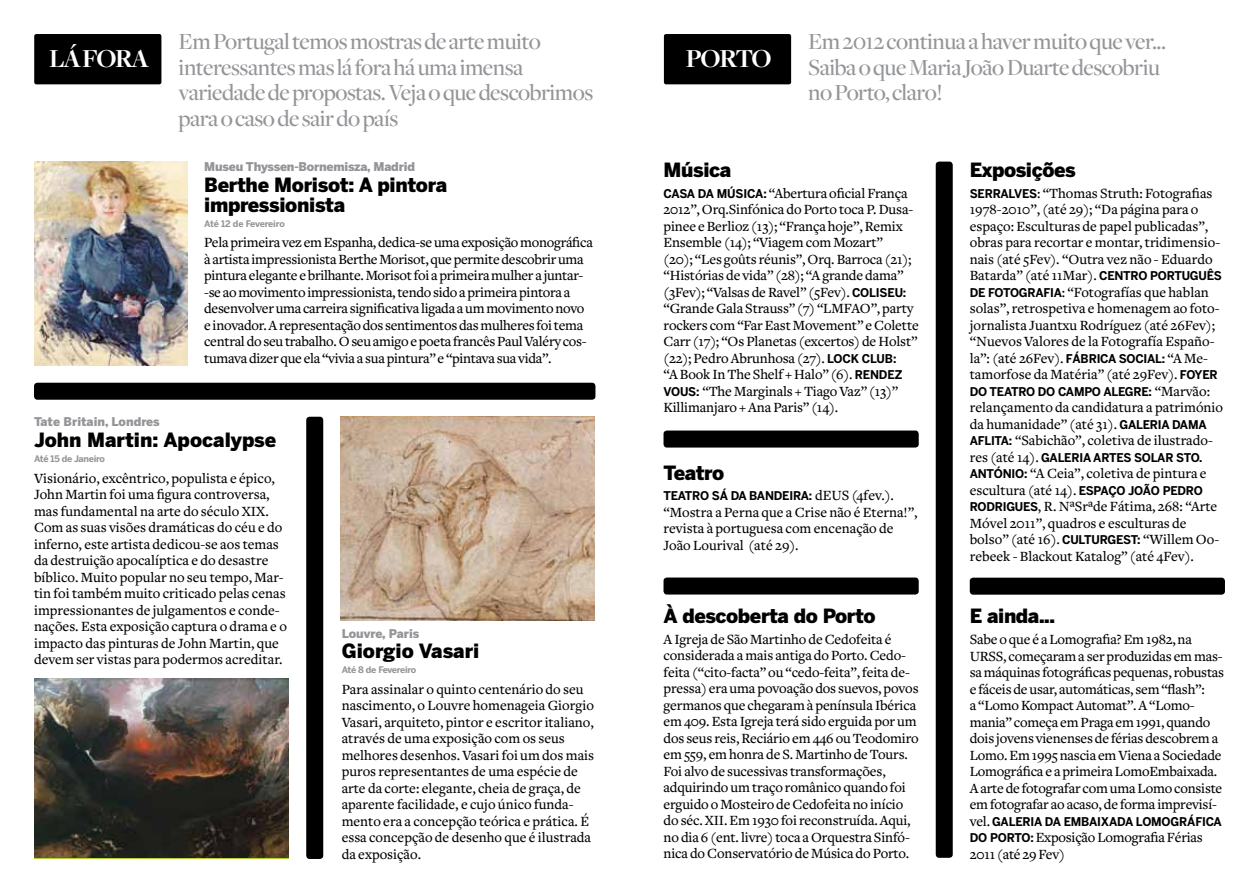
<style>
.page{position:relative;width:1259px;height:893px;background:#fff}
.page>*{position:absolute;margin:0;border:0;box-sizing:border-box;transform-origin:0 0}
.t1{font:700 27px "Freight Disp";letter-spacing:-.055em;color:#fff}
.t2{font:500 24px/25.5px "Freight Disp";letter-spacing:-.02em;color:#939598}
.t3{font:900 19.5px/19.5px "Benton Sans";letter-spacing:-.02em;color:#000}
.t4{font:900 19.5px "Benton Sans";color:#000}
.t5{font:500 14.7px/16.5px "Freight Text";letter-spacing:-.01em;color:#000}
.t6{font:700 12px "Benton Sans";letter-spacing:-.02em;color:#000}
.t7{font:900 12px "Benton Sans";letter-spacing:-.015em;color:#939598}
.t8{font:700 9px "Benton Sans";letter-spacing:-.03em;color:#939598}
.s1{font-family:"Benton Sans";font-weight:700;font-size:12px}
.s2{font-family:"Freight Text";font-weight:500;font-size:14.7px}
</style>
<div class="page">
<div style="left:34px;top:34px;width:127px;height:50px;background:#000;border-radius:2px"></div>
<div style="left:664px;top:34px;width:127px;height:50px;background:#000;border-radius:2px"></div>
<div style="left:34px;top:383px;width:561px;height:17px;background:#000;border-radius:3px"></div>
<img style="left:34px;top:162px;width:153px;height:204px">
<div style="left:306px;top:417px;width:17px;height:442px;background:#000;border-radius:3px"></div>
<div style="left:935px;top:162px;width:17px;height:696px;background:#000;border-radius:3px"></div>
<img style="left:34px;top:678px;width:254px;height:180px">
<img style="left:341px;top:417px;width:254px;height:204px">
<div style="left:663px;top:431px;width:255px;height:17px;background:#000;border-radius:3px"></div>
<div style="left:663px;top:577px;width:255px;height:17px;background:#000;border-radius:3px"></div>
<div style="left:969px;top:578px;width:256px;height:17px;background:#000;border-radius:3px"></div>
<h2 class="t2" style="left:179px;top:29px;width:416px">Em Portugal temos mostras de arte muito interessantes mas lá fora há uma imensa variedade de propostas. Veja o que descobrimos para o caso de sair do país</h2>
<p class="t7" style="left:204px;top:160px;width:212px">Museu Thyssen-Bornemisza, Madrid</p>
<h3 class="t3" style="left:204px;top:175px;width:244px">Berthe Morisot: A pintora impressionista</h3>
<p class="t8" style="left:204px;top:218px;width:82px">Até 12 de Fevereiro</p>
<p class="t5" style="left:204px;top:235px;width:390px">Pela primeira vez em Espanha, dedica-se uma exposição monográfica à artista impressionista Berthe Morisot, que permite descobrir uma pintura elegante e brilhante. Morisot foi a primeira mulher a juntar--se ao movimento impressionista, tendo sido a primeira pintora a desenvolver uma carreira significativa ligada a um movimento novo e inovador. A representação dos sentimentos das mulheres foi tema central do seu trabalho. O seu amigo e poeta francês Paul Valéry cos&shy;tumava dizer que ela “vivia a sua pintura” e “pintava sua vida”.</p>
<h2 class="t2" style="left:808px;top:29px;width:359px">Em 2012 continua a haver muito que ver...<br>Saiba o que Maria João Duarte descobriu no Porto, claro!</h2>
<h1 class="t1" style="left:49px;top:44px;width:101px">LÁ FORA</h1>
<h1 class="t1" style="left:686px;top:44px;width:86px">PORTO</h1>
<h3 class="t3" style="left:663px;top:160px;width:69px">Música</h3>
<p class="t6" style="left:663px;top:186px;width:17px">CASA</p>
<h3 class="t3" style="left:969px;top:160px;width:107px">Exposições</h3>
<p class="t6" style="left:969px;top:186px;width:24px">SERRAL</p>
<p class="t5" style="left:663px;top:185px;width:251px;text-indent:34px"><span class="s1">DA MÚSI CA:</span> “Abertura oficial França 2012”, Orq.Sinfónica do Porto toca P. Dusa&shy;pinee e Berlioz (13); “França hoje”, Remix Ensemble (14); “Viagem com Mozart” (20); “Les goûts réunis”, Orq. Barroca (21); “Histórias de vida” (28); “A grande dama” (3Fev); “Valsas de Ravel” (5Fev). <span class="s1">COLIS</span></p>
<p class="t5" style="left:969px;top:185px;width:252px;text-indent:45px"><span class="s1">VES</span>: “Thomas Struth: Fotografias 1978-2010”, (até 29); “Da página para o espaço: Esculturas de papel publicadas”, obras para recortar e montar, tridimensio&shy;nais (até 5Fev). “Outra vez não - Eduardo Batarda” (até 11Mar). <span class="s1">CENTRO</span></p>
<p class="t6" style="left:1150px;top:269px;width:17px">PORTU</p>
<p class="t6" style="left:1190px;top:269px;width:32px">GUÊS</p>
<p class="t5" style="left:969px;top:284px;width:251px;text-indent:49px"><span class="s1">GRA FIA</span>: “Fotografías que hablan solas”, retrospetiva e homenagem ao foto&shy;jornalista Juantxu Rodríguez (até 26Fev); “Nuevos Valores de la Fotografía Españo&shy;la”: (até 26Fev). <span class="s1">FÁBRI CA SOCIAL:</span> “A Me&shy;tamorfose da Matéria” (até 29Fev). <span class="s1">FOYER</span></p>
<p class="t6" style="left:969px;top:384px;width:43px">DO TEATRO</p>
<p class="t6" style="left:1038px;top:384px;width:174px">DO CAMPO ALEGRE: <span class="s2">“Marvão:</span></p>
<p class="t5" style="left:969px;top:400px;width:255px">relançamento da candidatura a património da humanidade” (até 31). <span class="s1">GAL ERIA</span></p>
<p class="t6" style="left:969px;top:285px;width:34px">DE FOTO</p>
<p class="t6" style="left:887px;top:285px;width:20px">EU:</p>
<p class="t5" style="left:663px;top:301px;width:257px">“Grande Gala Strauss” (7) “LMFAO”, party rockers com “Far East Movement” e Colette Carr (17); “Os Planetas (excertos) de Holst” (22); Pedro Abrunhosa (27). <span class="s1">LO CK CLU B:<br></span>“A Book In The Shelf + Halo” (6). <span class="s1">REND EZ</span></p>
<p class="t6" style="left:663px;top:384px;width:17px">VOUS</p>
<p class="t5" style="left:663px;top:383px;width:236px;text-indent:33px"><span class="s1">:</span> “The Marginals + Tiago Vaz” (13)”<br>Killimanjaro + Ana Paris” (14).</p>
<p class="t7" style="left:34px;top:415px;width:127px">Tate Britain, Londres</p>
<h3 class="t4" style="left:34px;top:428px;width:244px">John Martin: Apocalypse</h3>
<p class="t8" style="left:34px;top:453px;width:72px">Até 15 de Janeiro</p>
<p class="t5" style="left:34px;top:470px;width:254px">Visionário, excêntrico, populista e épico, John Martin foi uma figura controversa, mas fundamental na arte do século XIX.<br>Com as suas visões dramáticas do céu e do inferno, este artista dedicou-se aos temas da destruição apocalíptica e do desastre bíblico. Muito popular no seu tempo, Mar&shy;tin foi também muito criticado pelas cenas impressionantes de julgamentos e conde&shy;nações. Esta exposição captura o drama e o impacto das pinturas de John Martin, que devem ser vistas para podermos acreditar.</p>
<p class="t6" style="left:1172px;top:417px;width:36px">DAMA</p>
<p class="t5" style="left:969px;top:433px;width:245px;text-indent:39px"><span class="s1">:</span> “Sabichão”, coletiva de ilustrado&shy;res (até 14). <span class="s1">GALERIA</span></p>
<p class="t6" style="left:969px;top:434px;width:22px">AFLITA</p>
<p class="t6" style="left:1093px;top:450px;width:9px">ART</p>
<p class="t6" style="left:1116px;top:450px;width:27px">ES SOLAR</p>
<p class="t6" style="left:1176px;top:450px;width:9px">STO</p>
<p class="t6" style="left:1199px;top:450px;width:5px">.</p>
<h3 class="t3" style="left:663px;top:463px;width:62px">Teatro</h3>
<p class="t6" style="left:663px;top:489px;width:24px">TEATRO</p>
<p class="t6" style="left:712px;top:489px;width:55px">SÁ DA BAND</p>
<p class="t5" style="left:969px;top:466px;width:238px;text-indent:24px"><span class="s1">ÓNIO :</span> “A Ceia”, coletiva de pintura e escultura (até 14). <span class="s1">ESPAÇO JOÃO PEDRO</span></p>
<p class="t6" style="left:969px;top:500px;width:9px">RODRI</p>
<p class="t6" style="left:969px;top:467px;width:9px">ANT</p>
<p class="t5" style="left:663px;top:488px;width:255px;text-indent:119px"><span class="s1">EIRA:</span> dEUS (4fev.). “Mostra a Perna que a Crise não é Eterna!”, revista à portuguesa com encenação de<br>João Lourival (até 29).</p>
<p class="t5" style="left:969px;top:499px;width:249px;text-indent:37px"><span class="s1">GUES</span>, R. NªSrªde Fátima, 268: “Arte<br>Móvel 2011”, quadros e esculturas de bolso” (até 16). <span class="s1">CULTUR</span></p>
<p class="t5" style="left:969px;top:532px;width:251px;text-indent:138px"><span class="s1">GEST:</span> “Willem Oo&shy;rebeek - Blackout Katalog” (até 4Fev).</p>
<h3 class="t3" style="left:663px;top:606px;width:214px">À descoberta do Porto</h3>
<p class="t5" style="left:663px;top:631px;width:257px">A Igreja de São Martinho de Cedofeita é considerada a mais antiga do Porto. Cedo&shy;feita (“cito-facta” ou “cedo-feita”, feita de&shy;pressa) era uma povoação dos suevos, povos germanos que chegaram à península Ibérica em 409. Esta Igreja terá sido erguida por um dos seus reis, Reciário em 446 ou Teodomiro em 559, em honra de S. Martinho de Tours.<br>Foi alvo de sucessivas transformações, adquirindo um traço românico quando foi erguido o Mosteiro de Cedofeita no início do séc. XII. Em 1930 foi reconstruída. Aqui, no dia 6 (ent. livre) toca a Orquestra Sinfó&shy;nica do Conservatório de Música do Porto.</p>
<h3 class="t3" style="left:969px;top:606px;width:87px">E ainda...</h3>
<p class="t5" style="left:969px;top:631px;width:256px">Sabe o que é a Lomografia? Em 1982, na URSS, começaram a ser produzidas em mas&shy;sa máquinas fotográficas pequenas, robustas e fáceis de usar, automáticas, sem “flash”:<br>a “Lomo Kompact Automat”. A “Lomo&shy;mania” começa em Praga em 1991, quando dois jovens vienenses de férias descobrem a Lomo. Em 1995 nascia em Viena a Sociedade Lomográfica e a primeira LomoEmbaixada.<br>A arte de fotografar com uma Lomo consiste em fotografar ao acaso, de forma imprevisí-</p>
<p class="t6" style="left:969px;top:814px;width:61px"><span class="s2">vel.</span> GALERIA</p>
<p class="t6" style="left:1045px;top:814px;width:74px">DA EMBAIXADA</p>
<p class="t6" style="left:1136px;top:814px;width:87px">LOMOGRÁFICA</p>
<p class="t6" style="left:969px;top:831px;width:37px">DO PORTO</p>
<p class="t7" style="left:342px;top:626px;width:79px">Louvre, Paris</p>
<h3 class="t3" style="left:342px;top:641px;width:139px">Giorgio Vasari</h3>
<p class="t8" style="left:342px;top:665px;width:76px">Até 8 de Fevereiro</p>
<p class="t5" style="left:342px;top:681px;width:254px">Para assinalar o quinto centenário do seu nascimento, o Louvre homenageia Giorgio Vasari, arquiteto, pintor e escritor italiano, através de uma exposição com os seus melhores desenhos. Vasari foi um dos mais puros representantes de uma espécie de arte da corte: elegante, cheia de graça, de aparente facilidade, e cujo único funda&shy;mento era a concepção teórica e prática. É essa concepção de desenho que é ilustrada da exposição.</p>
<p class="t5" style="left:969px;top:829px;width:234px;text-indent:61px"><span class="s1">:</span> Exposição Lomografia Férias<br>2011 (até 29 Fev)</p>
</div>
